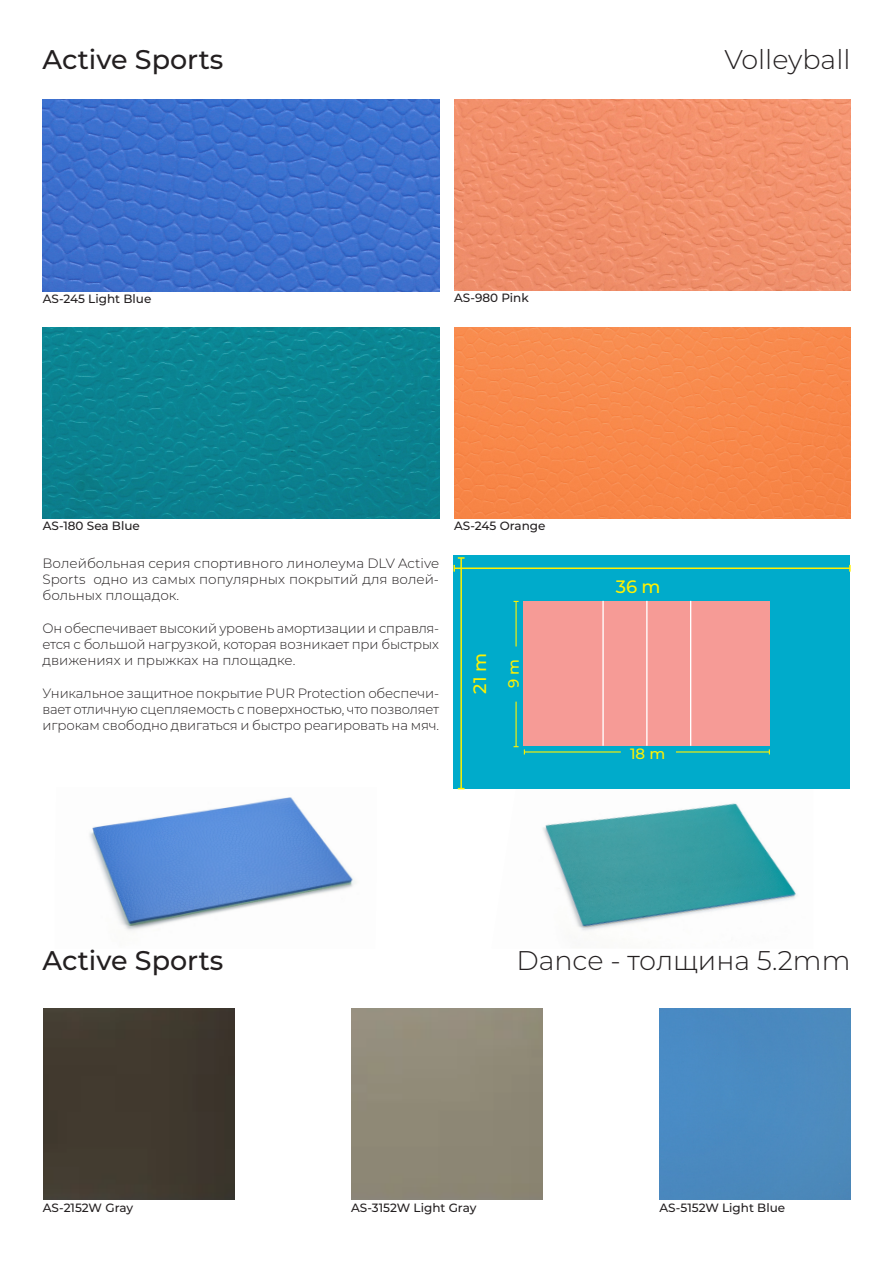
<style>
.page{position:relative;width:893px;height:1263px;background:#fff}
.page>*{position:absolute;margin:0;border:0;box-sizing:border-box;transform-origin:0 0}
.t1{font:300 27px "Montserrat";color:#231f20}
.t2{font:500 27px "Montserrat";color:#231f20}
.Column{font:500 18px "Montserrat";color:#fff101}
.Column-2{font:500 15px "Montserrat";color:#fff101}
.t3{font:300 13.5px/16.2px "Montserrat";letter-spacing:-.005em;color:#231f20;text-align:justify}
.t4{font:500 12px "Montserrat";color:#231f20}
</style>
<div class="page">
<img style="left:89px;top:797px;width:267px;height:134px">
<img style="left:543px;top:803px;width:254px;height:128px">
<img style="left:43px;top:100px;width:396px;height:191px">
<img style="left:43px;top:328px;width:396px;height:191px">
<img style="left:454px;top:100px;width:396px;height:191px">
<img style="left:454px;top:327px;width:396px;height:191px">
<div style="left:453px;top:555px;width:397px;height:234px;background:#00abcb"></div>
<div style="left:524px;top:601px;width:246px;height:145px;background:#f69b96"></div>
<hr style="left:602px;top:601px;width:2px;height:145px;background:#fff">
<hr style="left:646px;top:601px;width:1px;height:145px;background:#fff">
<hr style="left:690px;top:601px;width:1px;height:145px;background:#fff">
<hr style="left:454px;top:567px;width:396px;height:2px;background:#fff101">
<svg style="left:849px;top:565px;width:2px;height:7px"></svg>
<svg style="left:453px;top:565px;width:2px;height:7px"></svg>
<hr style="left:460px;top:558px;width:2px;height:231px;background:#fff101">
<svg style="left:458px;top:557px;width:7px;height:2px"></svg>
<hr style="left:515px;top:702px;width:2px;height:45px;background:#fff101">
<hr style="left:515px;top:601px;width:2px;height:45px;background:#fff101">
<hr style="left:676px;top:751px;width:93px;height:1px;background:#fff101">
<hr style="left:524px;top:751px;width:97px;height:1px;background:#fff101">
<svg style="left:514px;top:746px;width:11px;height:8px"></svg>
<div style="left:43px;top:1009px;width:191px;height:191px;background:#41392e"></div>
<div style="left:660px;top:1009px;width:191px;height:191px;background:#4a8ac0"></div>
<p class="t2" style="left:43px;top:40px;width:182px">Active Sports</p>
<p class="t1" style="left:724px;top:41px;width:128px">Volleyball</p>
<p class="t4" style="left:43px;top:290px;width:110px">AS-245 Light Blue</p>
<p class="t4" style="left:454px;top:290px;width:76px">AS-980 Pink</p>
<p class="t4" style="left:43px;top:518px;width:99px">AS-180 Sea Blue</p>
<p class="t3" style="left:43px;top:555px;width:398px">Волейбольная серия спортивного линолеума DLV Active Sports одно из самых популярных покрытий для волей&shy;больных площадок.</p>
<p class="t3" style="left:43px;top:619px;width:398px">Он обеспечивает высокий уровень амортизации и справля&shy;ется с большой нагрузкой, которая возникает при быстрых движениях и прыжках на площадке.</p>
<p class="t3" style="left:43px;top:684px;width:398px">Уникальное защитное покрытие PUR Protection обеспечи&shy;вает отличную сцепляемость с поверхностью, что позволяет игрокам свободно двигаться и быстро реагировать на мяч.</p>
<p class="t4" style="left:454px;top:517px;width:93px">AS-245 Orange</p>
<p class="Column" style="left:467px;top:694px;width:42px;rotate:-90deg">21 m</p>
<p class="Column-2" style="left:503px;top:688px;width:31px;rotate:-90deg">9 m</p>
<p class="Column" style="left:616px;top:574px;width:46px">36 m</p>
<p class="Column-2" style="left:630px;top:743px;width:37px">18 m</p>
<p class="t2" style="left:43px;top:941px;width:182px">Active Sports</p>
<p class="t1" style="left:516px;top:942px;width:335px">Dance - толщина 5.2mm</p>
<p class="t4" style="left:43px;top:1199px;width:92px">AS-2152W Gray</p>
<p class="t4" style="left:351px;top:1199px;width:127px">AS-3152W Light Gray</p>
<p class="t4" style="left:659px;top:1199px;width:127px">AS-5152W Light Blue</p>
</div>
